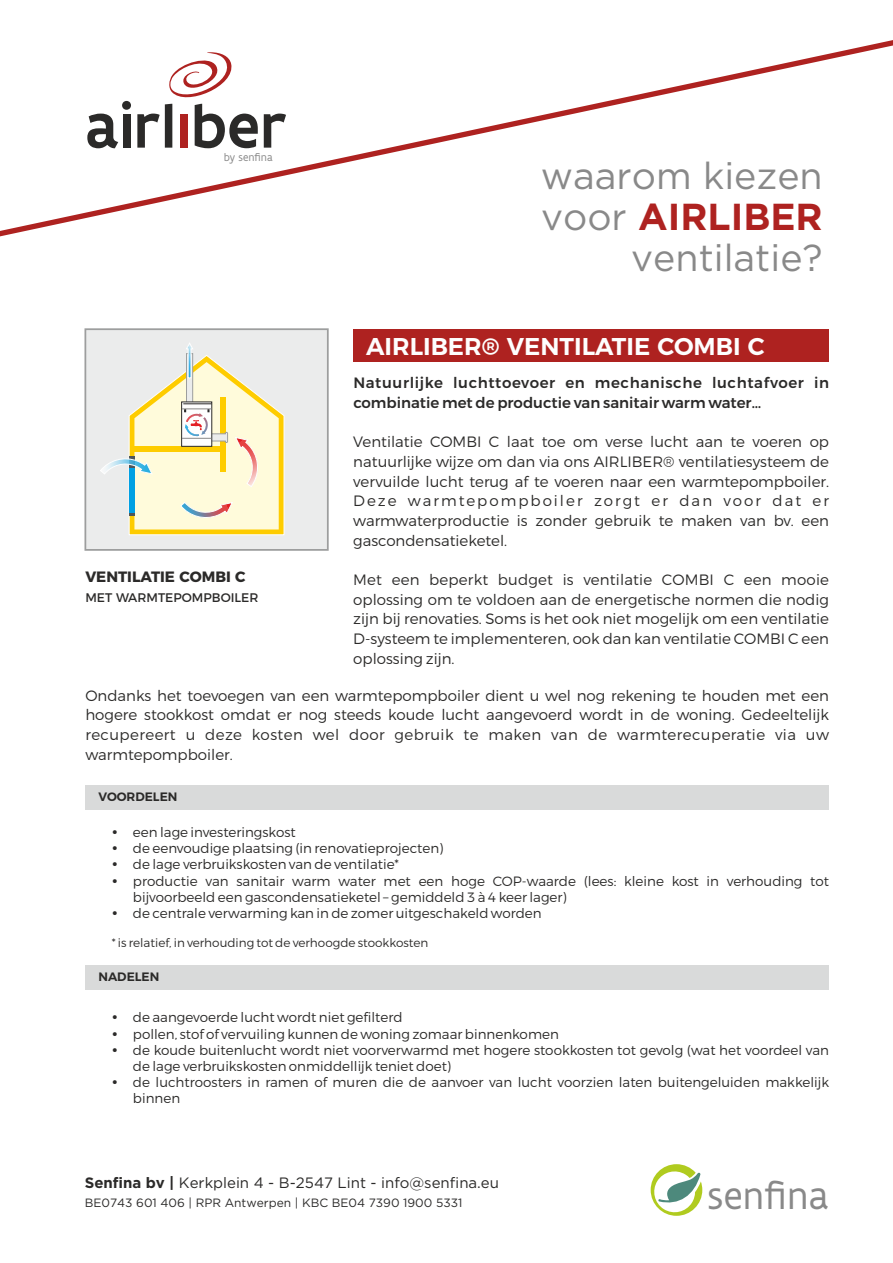
<style>
.page{position:relative;width:893px;height:1263px;background:#fff}
.page>*{position:absolute;margin:0;border:0;box-sizing:border-box;transform-origin:0 0}
.t1{font:40.2px "Flanders Art Sans";color:#898989}
.t2{font:37.5px/40.8px "Gotham";color:#898989;text-align:right}
.t3{font:600 24.3px "Montserrat";color:#fefefe}
.t4{font:300 15px/19.6px "Montserrat";color:#2b2a29;text-align:justify}
.t5{font:500 15px/19.6px "Montserrat";letter-spacing:.02em;color:#2b2a29}
.t6{font:15px "Gotham";color:#2b2a29}
.t7{font:700 15px "Montserrat";color:#2b2a29}
.t8{font:300 13.5px/16px "Montserrat";color:#2b2a29}
.t9{font:12.45px "Montserrat";color:#2b2a29}
.t10{font:600 12.15px "Montserrat";color:#2b2a29}
.t11{font:300 12px "Montserrat";color:#2b2a29}
.t12{font:12px "Gotham";color:#2b2a29}
.t13{font:11.4px "Flanders Art Sans";color:#898989}
.s1{font-weight:700;color:#ae2220}
.s2{font-weight:700}
</style>
<div class="page">
<div style="left:353px;top:329px;width:476px;height:32px;background:#ae2220"></div>
<svg style="left:0;top:40px;width:893px;height:197px"></svg>
<svg style="left:264px;top:114px;width:22px;height:34px"></svg>
<svg style="left:87px;top:101px;width:44px;height:47px"></svg>
<svg style="left:137px;top:52px;width:121px;height:96px"></svg>
<svg style="left:84px;top:328px;width:245px;height:223px;background:#e4e5e5"></svg>
<svg style="left:98px;top:342px;width:187px;height:194px;background:#f1eccc"></svg>
<div style="left:85px;top:785px;width:744px;height:24px;background:#d9dada"></div>
<div style="left:85px;top:965px;width:744px;height:24px;background:#d9dada"></div>
<svg style="left:651px;top:1164px;width:51px;height:52px"></svg>
<p class="t13" style="left:224px;top:152px;width:51px">by senfina</p>
<h2 class="t2" style="left:541px;top:158px;width:283px">waarom kiezen voor <span class="s1">AIRLIBER </span>ventilatie?</h2>
<h3 class="t3" style="left:366px;top:331px;width:400px">AIRLIBER® VENTILATIE COMBI C</h3>
<p class="t5" style="left:353px;top:373px;width:477px">Natuurlijke luchttoevoer en mechanische luchtafvoer in combinatie met de productie van sanitair warm water…</p>
<p class="t4" style="left:353px;top:432px;width:477px">Ventilatie COMBI C laat toe om verse lucht aan te voeren op natuurlijke wijze om dan via ons AIRLIBER® ventilatiesysteem de vervuilde lucht terug af te voeren naar een warmtepompboiler.<br>Deze warmtepompboiler zorgt er dan voor dat er warmwaterproductie is zonder gebruik te maken van bv. een gascondensatieketel.</p>
<p class="t4" style="left:353px;top:570px;width:477px">Met een beperkt budget is ventilatie COMBI C een mooie oplossing om te voldoen aan de energetische normen die nodig zijn bij renovaties. Soms is het ook niet mogelijk om een ventilatie D-systeem te implementeren, ook dan kan ventilatie COMBI C een oplossing zijn.</p>
<p class="t4" style="left:85px;top:686px;width:745px">Ondanks het toevoegen van een warmtepompboiler dient u wel nog rekening te houden met een hogere stookkost omdat er nog steeds koude lucht aangevoerd wordt in de woning. Gedeeltelijk recupereert u deze kosten wel door gebruik te maken van de warmterecuperatie via uw warmtepompboiler.</p>
<p class="t7" style="left:85px;top:568px;width:162px">VENTILATIE COMBI C</p>
<p class="t9" style="left:85px;top:590px;width:175px">MET WARMTEPOMPBOILER</p>
<p class="t10" style="left:98px;top:790px;width:80px">VOORDELEN</p>
<p class="t8" style="left:133px;top:824px;width:698px">een lage investeringskost<br>de eenvoudige plaatsing (in renovatieprojecten)<br>de lage verbruikskosten van de ventilatie*<br>productie van sanitair warm water met een hoge COP-waarde (lees: kleine kost in verhouding tot bijvoorbeeld een gascondensatieketel – gemiddeld 3 à 4 keer lager)<br>de centrale verwarming kan in de zomer uitgeschakeld worden</p>
<p class="t11" style="left:112px;top:935px;width:318px">* is relatief, in verhouding tot de verhoogde stookkosten</p>
<p class="t10" style="left:98px;top:969px;width:62px">NADELEN</p>
<p class="t8" style="left:133px;top:1009px;width:698px">de aangevoerde lucht wordt niet gefilterd<br>pollen, stof of vervuiling kunnen de woning zomaar binnenkomen<br>de koude buitenlucht wordt niet voorverwarmd met hogere stookkosten tot gevolg (wat het voordeel van de lage verbruikskosten onmiddellijk teniet doet)<br>de luchtroosters in ramen of muren die de aanvoer van lucht voorzien laten buitengeluiden makkelijk binnen</p>
<p class="t6" style="left:85px;top:1177px;width:416px"><span class="s2">Senfina bv |</span> Kerkplein 4 - B-2547 Lint - info@senfina.eu</p>
<p class="t12" style="left:85px;top:1198px;width:379px">BE0743 601 406 | RPR Antwerpen | KBC BE04 7390 1900 5331</p>
<h1 class="t1" style="left:708px;top:1179px;width:123px">senfina</h1>
</div>
